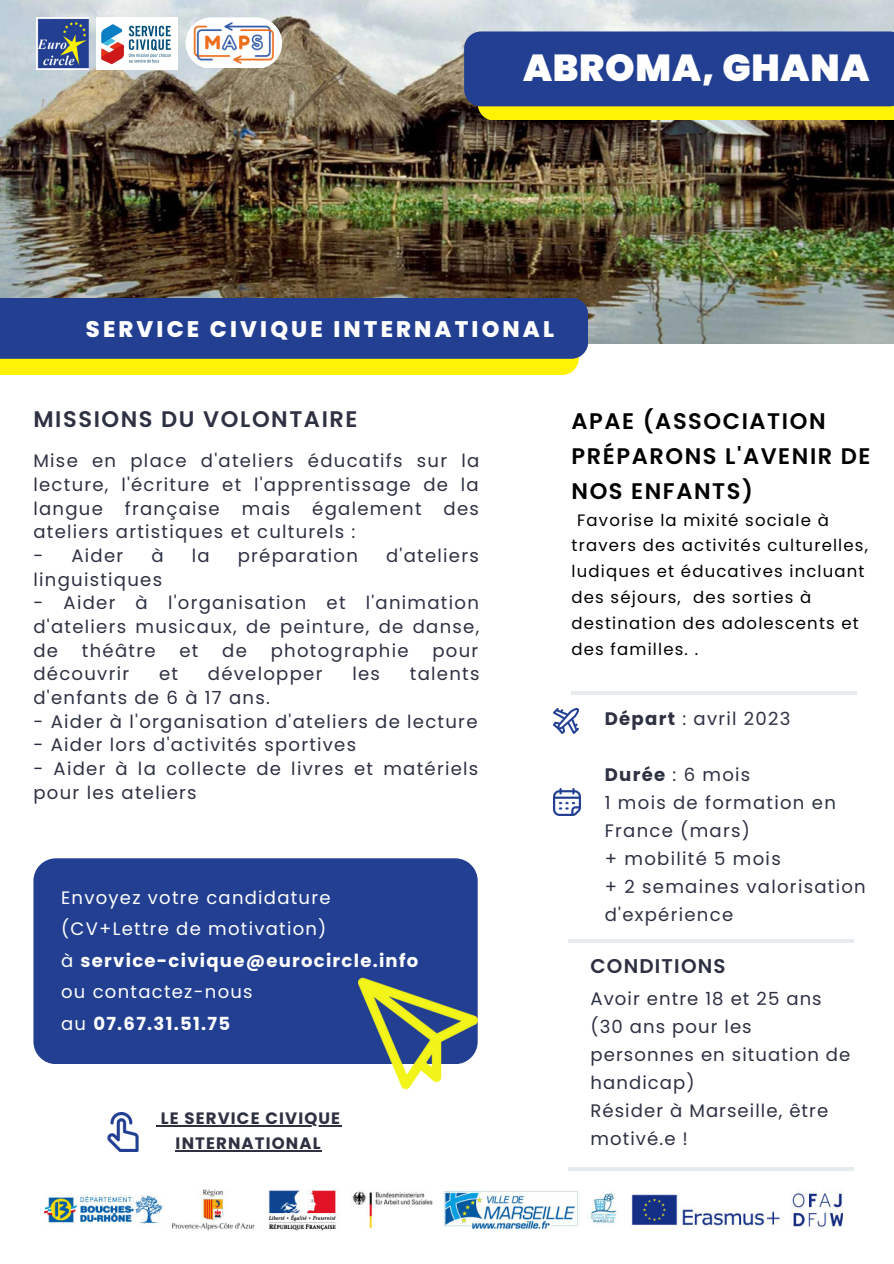
<style>
.page{position:relative;width:894px;height:1264px;background:#fff}
.page>*{position:absolute;margin:0;border:0;box-sizing:border-box;transform-origin:0 0}
.t1{font:900 37.5px "Poppins";letter-spacing:.02em;color:#fff}
.t2{font:600 22.5px/35px "Poppins";letter-spacing:.07em;color:#000}
.t3{font:800 22.5px "Poppins";letter-spacing:.14em;color:#fff}
.t4{font:600 22.5px "Poppins";letter-spacing:.07em;color:#2d3142}
.t5{font:600 19.8px "Poppins";letter-spacing:.06em;color:#2d3142}
.t6{font:18px/28.2px "Poppins";letter-spacing:.07em;color:#2d3142}
.t7{font:18px/31.5px "Poppins";letter-spacing:.07em;color:#fff}
.t8{font:16.5px/26px "Poppins";letter-spacing:.07em;color:#000}
.t9{font:700 16.5px/24.8px "Poppins";letter-spacing:.07em;color:#2d3142;text-align:center}
.s1{font-weight:700}
</style>
<div class="page">
<img style="left:0;top:0;width:893px;height:343px">
<hr style="left:571px;top:691px;width:285px;height:4px;background:#e6eced">
<hr style="left:568px;top:1167px;width:285px;height:4px;background:#e6eced">
<img style="left:44px;top:1189px;width:798px;height:41px">
<svg style="left:464px;top:31px;width:429px;height:89px;background:#435a7c"></svg>
<svg style="left:0;top:298px;width:587px;height:77px;background:#506474"></svg>
<div style="left:33px;top:858px;width:444px;height:205px;background:#223f92;border-radius:23px"></div>
<img style="left:358px;top:977px;width:119px;height:113px">
<img style="left:107px;top:1112px;width:32px;height:39px">
<img style="left:553px;top:708px;width:25px;height:25px">
<img style="left:553px;top:789px;width:27px;height:27px">
<hr style="left:568px;top:939px;width:285px;height:3px;background:#538083">
<hr style="left:161px;top:1125px;width:180px;height:1px;background:#2d3142">
<hr style="left:176px;top:1149px;width:146px;height:2px;background:#2d3142">
<img style="left:97px;top:17px;width:81px;height:52px">
<div style="left:185px;top:17px;width:97px;height:51px;background:#fff;border-radius:26px"></div>
<img style="left:190px;top:21px;width:87px;height:45px">
<img style="left:36px;top:17px;width:52px;height:52px">
<h1 class="t1" style="left:523px;top:42px;width:348px">ABROMA, GHANA</h1>
<p class="t3" style="left:86px;top:313px;width:469px">SERVICE CIVIQUE INTERNATIONAL</p>
<p class="t4" style="left:33px;top:403px;width:325px">MISSIONS DU VOLONTAIRE</p>
<p class="t6" style="left:33px;top:449px;width:447px;line-height:23.7px;text-align:justify">Mise en place d'ateliers éducatifs sur la lecture, l'écriture et l'apprentissage de la langue française mais également des ateliers artistiques et culturels :</p>
<p class="t6" style="left:33px;top:541px;width:91px">- Aider</p>
<p class="t6" style="left:151px;top:541px;width:14px">à</p>
<p class="t6" style="left:192px;top:541px;width:19px">la</p>
<p class="t6" style="left:238px;top:541px;width:122px">préparation</p>
<p class="t6" style="left:386px;top:541px;width:94px">d'ateliers</p>
<p class="t6" style="left:33px;top:565px;width:130px">linguistiques</p>
<p class="t6" style="left:33px;top:591px;width:447px;line-height:23.7px;text-align:justify">- Aider à l'organisation et l'animation d'ateliers musicaux, de peinture, de danse, de</p>
<p class="t6" style="left:82px;top:636px;width:75px">théâtre</p>
<p class="t6" style="left:179px;top:636px;width:21px">et</p>
<p class="t6" style="left:222px;top:636px;width:26px">de</p>
<p class="t6" style="left:271px;top:636px;width:139px">photographie</p>
<p class="t6" style="left:432px;top:636px;width:47px">pour</p>
<p class="t6" style="left:33px;top:660px;width:97px">découvrir</p>
<p class="t6" style="left:159px;top:660px;width:21px">et</p>
<p class="t6" style="left:208px;top:660px;width:116px">développer</p>
<p class="t6" style="left:352px;top:660px;width:29px">les</p>
<p class="t6" style="left:410px;top:660px;width:71px">talents</p>
<p class="t6" style="left:33px;top:683px;width:238px">d'enfants de 6 à 17 ans.</p>
<p class="t6" style="left:33px;top:707px;width:445px">- Aider à l'organisation d'ateliers de lecture</p>
<p class="t6" style="left:33px;top:730px;width:324px">- Aider lors d'activités sportives</p>
<p class="t6" style="left:33px;top:756px;width:446px;line-height:23.7px">- Aider à la collecte de livres et matériels pour les ateliers</p>
<p class="t7" style="left:61px;top:881px;width:358px">Envoyez votre candidature (CV+Lettre de motivation)<br>à <span class="s1">service-civique@eurocircle.info </span>ou contactez-nous<br>au <span class="s1">07.67.31.51.75</span></p>
<p class="t9" style="left:161px;top:1105px;width:181px">LE SERVICE CIVIQUE<br>INTERNATIONAL</p>
<p class="t2" style="left:571px;top:403px;width:300px">APAE (ASSOCIATION<br>PRÉPARONS L'AVENIR DE<br>NOS ENFANTS)</p>
<p class="t8" style="left:571px;top:507px;width:298px;text-indent:6px">Favorise la mixité sociale à travers des activités culturelles, ludiques et éducatives incluant des séjours, des sorties à destination des adolescents et des familles. .</p>
<p class="t6" style="left:604px;top:705px;width:187px"><span class="s1">Départ</span> : avril 2023</p>
<p class="t6" style="left:604px;top:760px;width:262px"><span class="s1">Durée</span> : 6 mois<br>1 mois de formation en<br>France (mars)<br>+ mobilité 5 mois<br>+ 2 semaines valorisation d'expérience</p>
<p class="t5" style="left:590px;top:952px;width:137px">CONDITIONS</p>
<p class="t6" style="left:590px;top:984px;width:261px">Avoir entre 18 et 25 ans (30 ans pour les personnes en situation de handicap)<br>Résider à Marseille, être motivé.e !</p>
</div>
